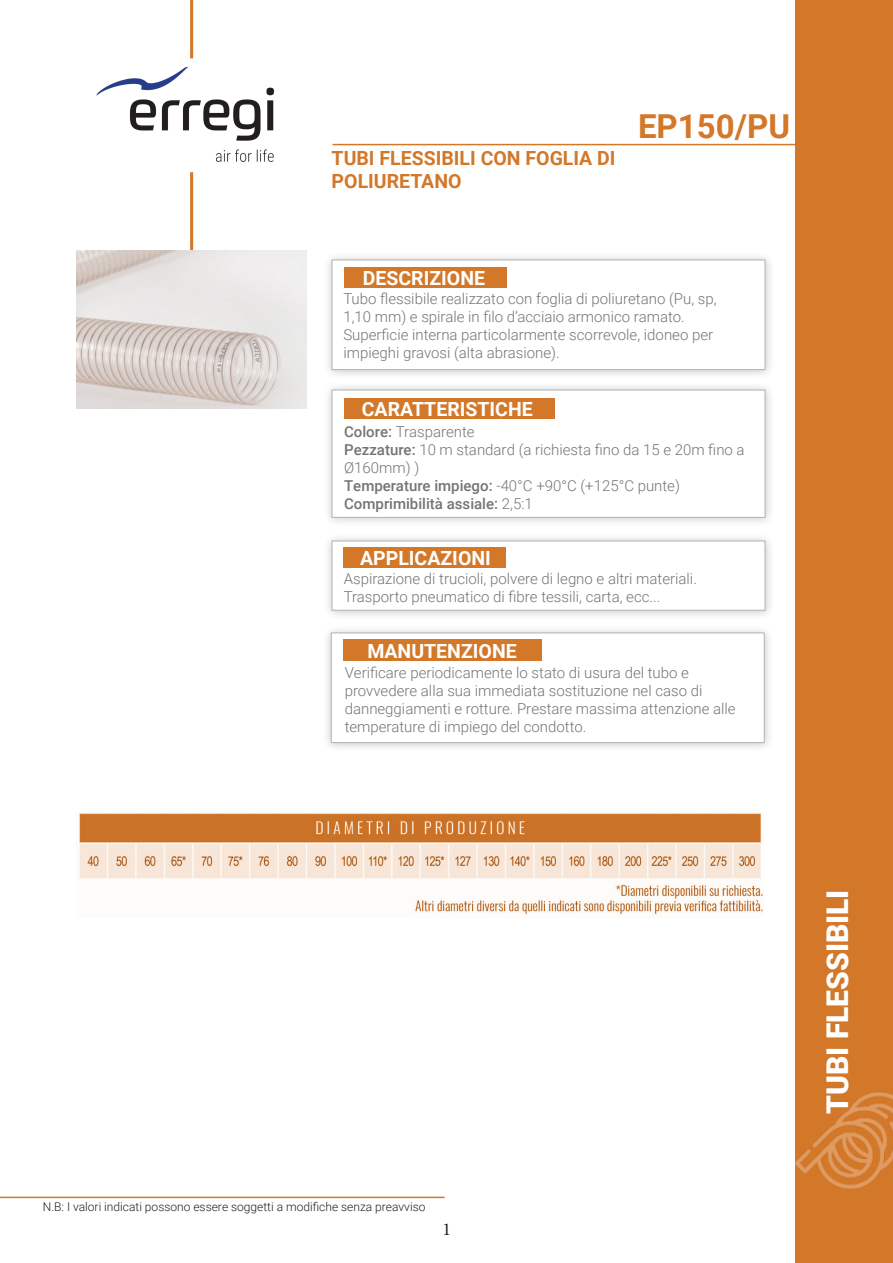
<style>
.page{position:relative;width:893px;height:1263px;background:#fff}
.page>*{position:absolute;margin:0;border:0;box-sizing:border-box;transform-origin:0 0}
.t1{font:700 33px "Roboto";color:#d37729}
.t2{font:900 30px "Roboto";color:#fff}
.t3{font:700 19.5px "Roboto";color:#fff}
.t4{font:700 19.5px "Roboto";color:#d37729}
.t5{font:18px "Minion Pro";color:#231f20}
.t6{font:300 15px/18px "Roboto";color:#727477}
.t7{font:500 15px "Roboto";color:#727477}
.t8{font:300 12px "Roboto";color:#231f20}
.s1{font-weight:500}
.s2{font-weight:300}
</style>
<div class="page">
<div style="left:323px;top:381px;width:452px;height:146px;background:#231f20;opacity:.46"></div>
<div style="left:332px;top:390px;width:433px;height:128px;background:#fff"></div>
<div style="left:323px;top:251px;width:452px;height:129px;background:#231f20;opacity:.46"></div>
<div style="left:332px;top:260px;width:433px;height:110px;background:#fff"></div>
<div style="left:795px;top:0;width:98px;height:1263px;background:#d37729"></div>
<hr style="left:333px;top:144px;width:506px;height:1px;background:#d37729">
<hr style="left:190px;top:0;width:3px;height:58px;background:#d37729">
<hr style="left:190px;top:172px;width:3px;height:78px;background:#d37729">
<div style="left:344px;top:267px;width:162px;height:20px;background:#d37729"></div>
<div style="left:344px;top:399px;width:211px;height:20px;background:#d37729"></div>
<div style="left:322px;top:624px;width:452px;height:128px;background:#231f20;opacity:.46"></div>
<div style="left:331px;top:632px;width:434px;height:111px;background:#fff"></div>
<div style="left:343px;top:640px;width:199px;height:21px;background:#d37729"></div>
<div style="left:323px;top:532px;width:452px;height:89px;background:#231f20;opacity:.46"></div>
<div style="left:332px;top:541px;width:433px;height:70px;background:#fff"></div>
<div style="left:343px;top:547px;width:163px;height:21px;background:#d37729"></div>
<img style="left:77px;top:812px;width:687px;height:105px">
<img style="left:96px;top:66px;width:179px;height:96px">
<img style="left:76px;top:250px;width:230px;height:159px">
<img style="left:795px;top:1092px;width:98px;height:97px">
<hr style="left:0;top:1197px;width:445px;height:1px;background:#d37729">
<p class="t4" style="left:332px;top:144px;width:285px">TUBI FLESSIBILI CON FOGLIA DI</p>
<p class="t4" style="left:332px;top:168px;width:131px">POLIURETANO</p>
<p class="t1" style="left:638px;top:103px;width:154px">EP150/PU</p>
<p class="t3" style="left:363px;top:264px;width:124px">DESCRIZIONE</p>
<p class="t6" style="left:343px;top:289px;width:375px">Tubo flessibile realizzato con foglia di poliuretano (Pu, sp,</p>
<p class="t6" style="left:343px;top:307px;width:343px">1,10 mm) e spirale in filo d’acciaio armonico ramato.</p>
<p class="t6" style="left:343px;top:325px;width:371px">Superficie interna particolarmente scorrevole, idoneo per</p>
<p class="t6" style="left:343px;top:343px;width:218px">impieghi gravosi (alta abrasione).</p>
<p class="t3" style="left:362px;top:396px;width:172px">CARATTERISTICHE</p>
<p class="t6" style="left:344px;top:422px;width:132px"><span class="s1">Colore:</span> Trasparente</p>
<p class="t6" style="left:344px;top:440px;width:402px"><span class="s1">Pezzature:</span> 10 m standard (a richiesta fino da 15 e 20m fino a<br>Ø160mm) )</p>
<p class="t6" style="left:344px;top:476px;width:337px"><span class="s1">Temperature impiego:</span> -40°C +90°C (+125°C punte)</p>
<p class="t7" style="left:344px;top:493px;width:190px">Comprimibilità assiale: <span class="s2">2,5:1</span></p>
<p class="t3" style="left:360px;top:544px;width:132px">APPLICAZIONI</p>
<p class="t6" style="left:344px;top:569px;width:355px">Aspirazione di trucioli, polvere di legno e altri materiali.</p>
<p class="t6" style="left:344px;top:587px;width:318px">Trasporto pneumatico di fibre tessili, carta, ecc...</p>
<p class="t3" style="left:367px;top:637px;width:151px">MANUTENZIONE</p>
<p class="t6" style="left:345px;top:663px;width:346px">Verificare periodicamente lo stato di usura del tubo e</p>
<p class="t6" style="left:345px;top:681px;width:359px">provvedere alla sua immediata sostituzione nel caso di</p>
<p class="t6" style="left:345px;top:699px;width:392px">danneggiamenti e rotture. Prestare massima attenzione alle temperature di impiego del condotto.</p>
<p class="t8" style="left:43px;top:1198px;width:384px">N.B: I valori indicati possono essere soggetti a modifiche senza preavviso</p>
<p class="t5" style="left:443px;top:1217px;width:10px">1</p>
<p class="t2" style="left:816px;top:1114px;width:226px;rotate:-90deg">TUBI FLESSIBILI</p>
</div>
